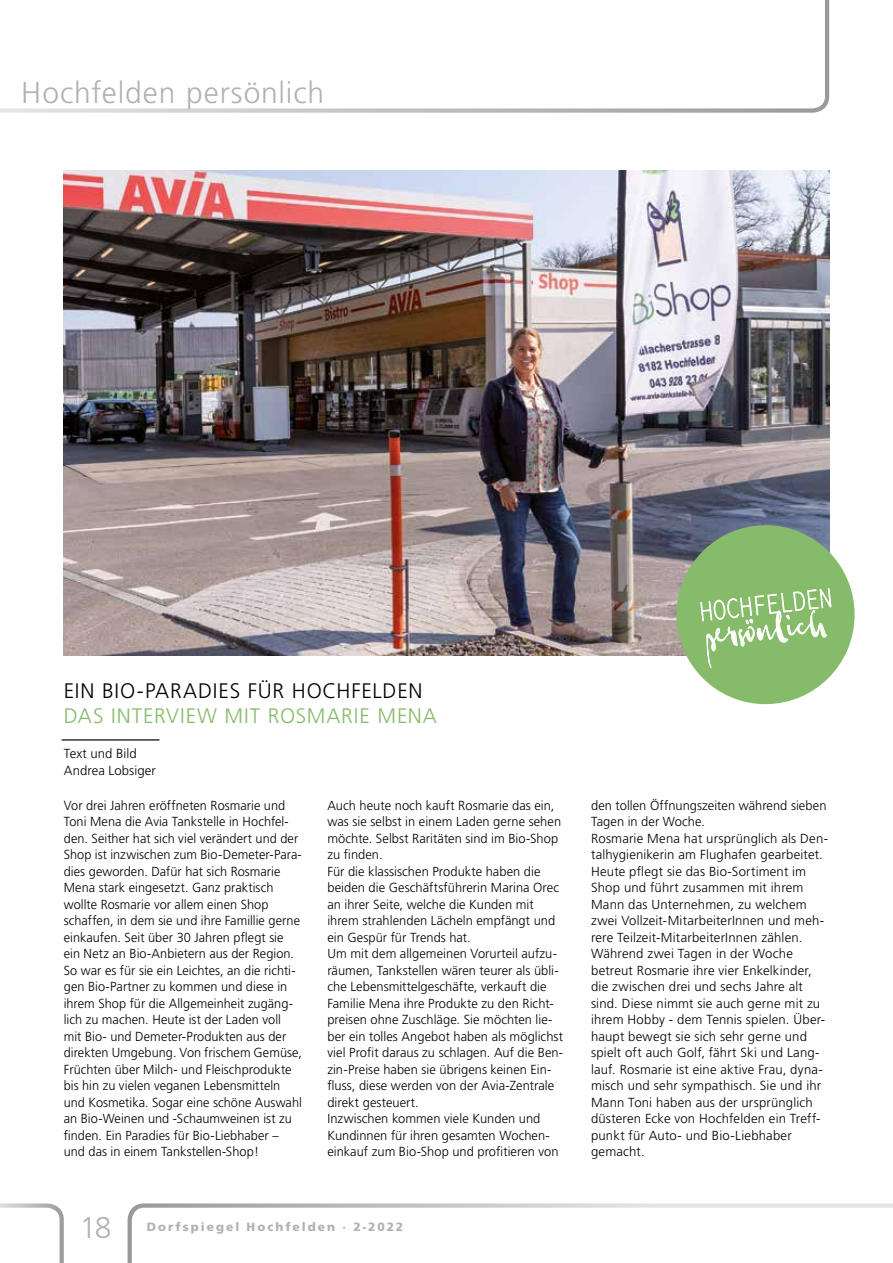
<style>
.page{position:relative;width:893px;height:1263px;background:#fff}
.page>*{position:absolute;margin:0;border:0;box-sizing:border-box;transform-origin:0 0}
.t1{font:46.65px "Gloss Drop";color:#fff;scale:.67 1}
.t2{font:300 30px "Frutiger";letter-spacing:.03em;color:#b3b2b2}
.t3{font:300 30px "Frutiger CE";color:#b3b2b2}
.t4{font:200 27.9px "Source Code Pro";color:#fff;scale:.78 1}
.t5{font:300 21px "Frutiger";letter-spacing:.04em;color:#000}
.t6{font:300 21px "Frutiger";letter-spacing:.045em;color:#85bb69}
.t7{font:300 13.2px/16.5px "Frutiger";letter-spacing:.005em;color:#000}
.t8{font:900 12px "Frutiger";letter-spacing:.165em;color:#b3b2b2}
</style>
<div class="page">
<svg style="left:128px;top:1203px;width:765px;height:60px"></svg>
<svg style="left:0;top:1203px;width:64px;height:60px"></svg>
<svg style="left:0;top:0;width:829px;height:113px"></svg>
<img style="left:64px;top:170px;width:765px;height:485px">
<hr style="left:62px;top:739px;width:97px;height:1px;background:#000">
<div style="left:676px;top:525px;width:179px;height:179px;background:#85bb69;border-radius:50%"></div>
<h2 class="t2" style="left:21px;top:75px;width:304px">Hochfelden persönlich</h2>
<h3 class="t5" style="left:64px;top:678px;width:360px">EIN BIO-PARADIES FÜR HOCHFELDEN</h3>
<h3 class="t6" style="left:64px;top:704px;width:375px">DAS INTERVIEW MIT ROSMARIE MENA</h3>
<p class="t7" style="left:64px;top:746px;width:94px">Text und Bild<br>Andrea Lobsiger</p>
<h3 class="t4" style="left:698px;top:591px;width:172px;rotate:-6deg">HOCHFELDEN</h3>
<h1 class="t1" style="left:703px;top:608px;width:182px;rotate:-6deg">persönlich</h1>
<p class="t7" style="left:64px;top:797px;width:240px">Vor drei Jahren eröffneten Rosmarie und Toni Mena die Avia Tankstelle in Hochfel&shy;den. Seither hat sich viel verändert und der Shop ist inzwischen zum Bio-Demeter-Para&shy;dies geworden. Dafür hat sich Rosmarie Mena stark eingesetzt. Ganz praktisch wollte Rosmarie vor allem einen Shop schaffen, in dem sie und ihre Famillie gerne einkaufen. Seit über 30 Jahren pflegt sie ein Netz an Bio-Anbietern aus der Region.<br>So war es für sie ein Leichtes, an die richti&shy;gen Bio-Partner zu kommen und diese in ihrem Shop für die Allgemeinheit zugäng&shy;lich zu machen. Heute ist der Laden voll mit Bio- und Demeter-Produkten aus der direkten Umgebung. Von frischem Gemüse, Früchten über Milch- und Fleischprodukte bis hin zu vielen veganen Lebensmitteln und Kosmetika. Sogar eine schöne Auswahl an Bio-Weinen und -Schaumweinen ist zu finden. Ein Paradies für Bio-Liebhaber – und das in einem Tankstellen-Shop!</p>
<p class="t7" style="left:327px;top:797px;width:237px">Auch heute noch kauft Rosmarie das ein, was sie selbst in einem Laden gerne sehen möchte. Selbst Raritäten sind im Bio-Shop zu finden.<br>Für die klassischen Produkte haben die beiden die Geschäftsführerin Marina Orec an ihrer Seite, welche die Kunden mit ihrem strahlenden Lächeln empfängt und ein Gespür für Trends hat.<br>Um mit dem allgemeinen Vorurteil aufzu&shy;räumen, Tankstellen wären teurer als übli&shy;che Lebensmittelgeschäfte, verkauft die Familie Mena ihre Produkte zu den Richt&shy;preisen ohne Zuschläge. Sie möchten lie&shy;ber ein tolles Angebot haben als möglichst viel Profit daraus zu schlagen. Auf die Ben&shy;zin-Preise haben sie übrigens keinen Ein&shy;fluss, diese werden von der Avia-Zentrale direkt gesteuert.<br>Inzwischen kommen viele Kunden und Kundinnen für ihren gesamten Wochen&shy;einkauf zum Bio-Shop und profitieren von</p>
<p class="t7" style="left:591px;top:797px;width:238px">den tollen Öffnungszeiten während sieben Tagen in der Woche.<br>Rosmarie Mena hat ursprünglich als Den&shy;talhygienikerin am Flughafen gearbeitet.<br>Heute pflegt sie das Bio-Sortiment im Shop und führt zusammen mit ihrem Mann das Unternehmen, zu welchem zwei Vollzeit-MitarbeiterInnen und meh&shy;rere Teilzeit-MitarbeiterInnen zählen.<br>Während zwei Tagen in der Woche betreut Rosmarie ihre vier Enkelkinder, die zwischen drei und sechs Jahre alt sind. Diese nimmt sie auch gerne mit zu ihrem Hobby - dem Tennis spielen. Über&shy;haupt bewegt sie sich sehr gerne und spielt oft auch Golf, fährt Ski und Lang&shy;lauf. Rosmarie ist eine aktive Frau, dyna&shy;misch und sehr sympathisch. Sie und ihr Mann Toni haben aus der ursprünglich düsteren Ecke von Hochfelden ein Treff&shy;punkt für Auto- und Bio-Liebhaber gemacht.</p>
<h2 class="t3" style="left:80px;top:1210px;width:33px">18</h2>
<p class="t8" style="left:147px;top:1219px;width:258px">Dorfspiegel Hochfelden · 2-2022</p>
</div>
